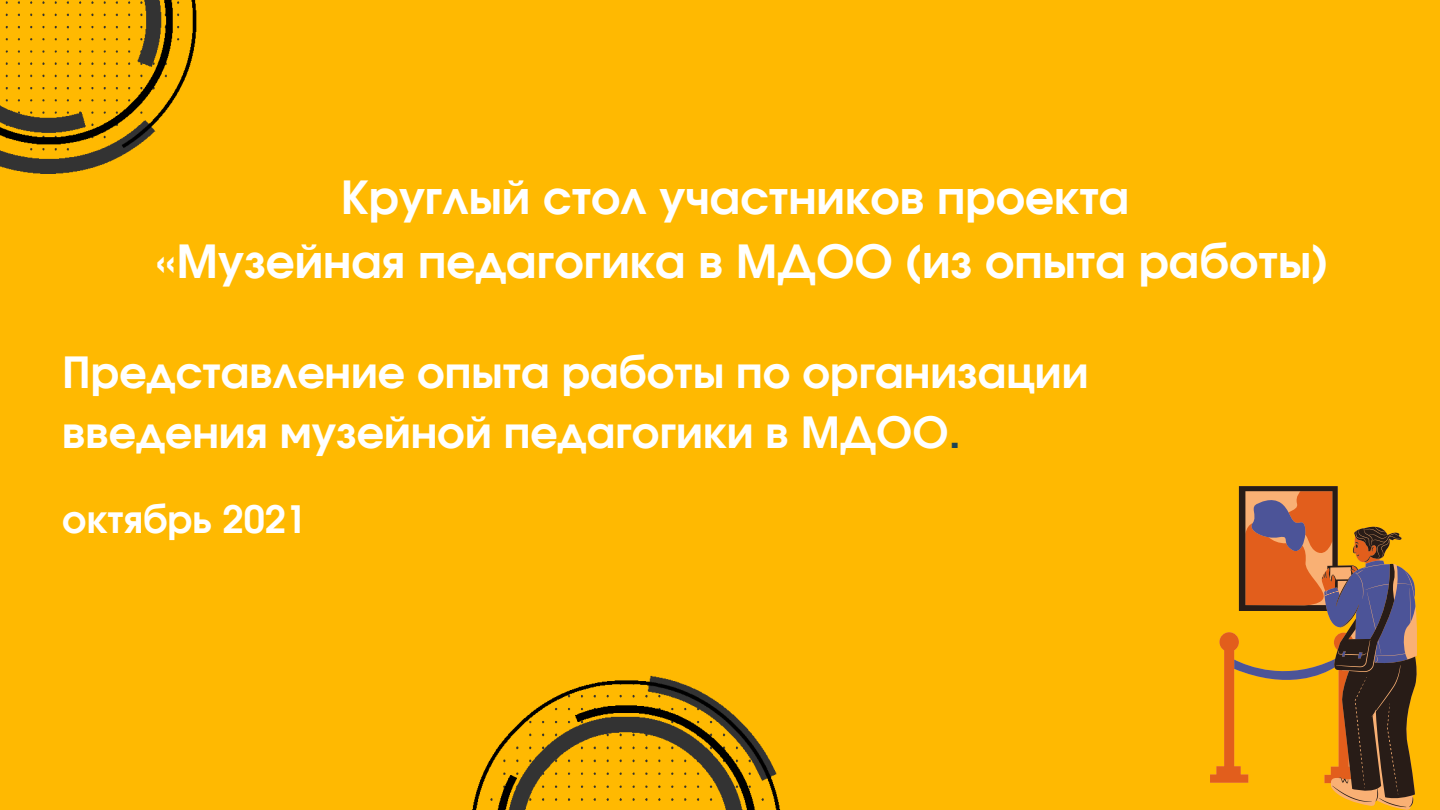
<style>
.page{position:relative;width:1440px;height:810px;background:#ffb901}
.page>*{position:absolute;margin:0;border:0;box-sizing:border-box;transform-origin:0 0}
.t1{font:700 45.7px/63.8px "Evolventa";color:#fff;text-align:center}
.t2{font:700 43px/60px "Evolventa";color:#fff}
.t3{font:700 37.8px "Evolventa";color:#fff}
.s1{color:#1d4355}
</style>
<div class="page">
<img style="left:0;top:0;width:197px;height:173px">
<img style="left:472px;top:675px;width:309px;height:135px">
<svg style="left:1210px;top:491px;width:29px;height:292px"></svg>
<svg style="left:1234px;top:499px;width:5px;height:181px"></svg>
<svg style="left:1239px;top:486px;width:178px;height:321px"></svg>
<p class="t1" style="left:155px;top:169px;width:1174px">Круглый стол участников проекта<br>«Музейная педагогика в МДОО (из опыта работы)</p>
<p class="t2" style="left:62px;top:345px;width:1028px">Представление опыта работы по организации введения музейной педагогики в МДОО<span class="s1">.</span></p>
<p class="t3" style="left:62px;top:503px;width:246px">октябрь 2021</p>
</div>
